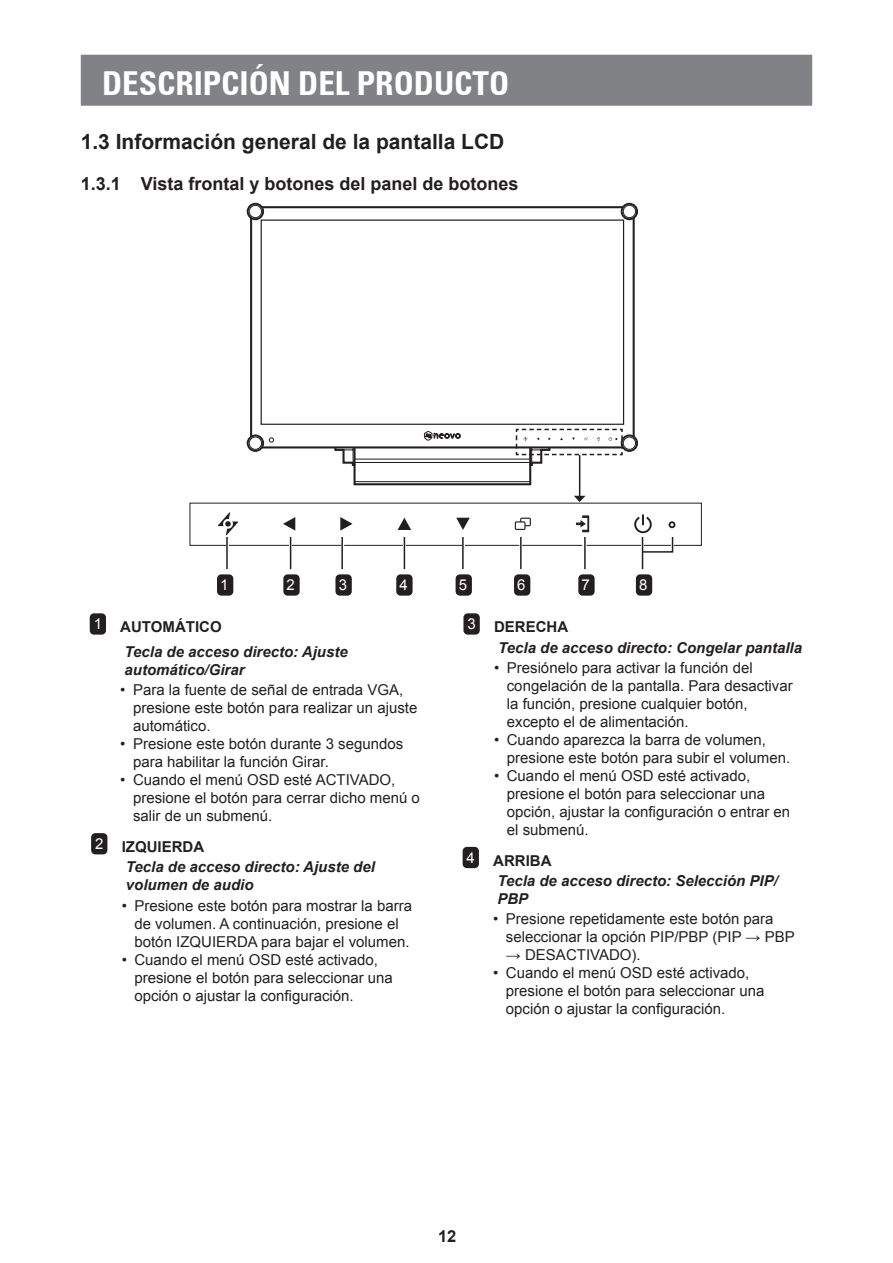
<style>
.page{position:relative;width:893px;height:1263px;background:#fff}
.page>*{position:absolute;margin:0;border:0;box-sizing:border-box;transform-origin:0 0}
.t1{font:700 condensed 33px "Univers 67";color:#fff}
.t2{font:700 21px "Arial";color:#231f20}
.t3{font:700 18px "Arial";color:#231f20}
.t4{font:700 16.5px "Arial";color:#231f20}
.t5{font:15px/18px "Arial";color:#231f20}
.t6{font:italic 700 15px/20.1px "Arial";color:#231f20}
.t7{font:15px "Arial";color:#fff}
.s1{font-style:normal}
</style>
<div class="page">
<div style="left:81px;top:55px;width:731px;height:51px;background:#808285;border:2px solid #808285"></div>
<div style="left:250px;top:206px;width:385px;height:242px;border:2px solid #231f20"></div>
<div style="left:261px;top:219px;width:363px;height:206px;border:1px solid #231f20"></div>
<svg style="left:248px;top:435px;width:15px;height:16px"></svg>
<div style="left:247px;top:434px;width:17px;height:18px;border:2px solid #231f20;border-radius:50%"></div>
<div style="left:249px;top:437px;width:13px;height:13px;border:1px solid #231f20;border-radius:50%"></div>
<div style="left:248px;top:204px;width:15px;height:15px;background:#fff;border-radius:50%"></div>
<div style="left:247px;top:203px;width:17px;height:17px;border:2px solid #231f20;border-radius:50%"></div>
<div style="left:249px;top:205px;width:13px;height:13px;border:1px solid #231f20;border-radius:50%"></div>
<svg style="left:622px;top:435px;width:15px;height:16px"></svg>
<div style="left:621px;top:434px;width:17px;height:18px;border:2px solid #231f20;border-radius:50%"></div>
<div style="left:623px;top:437px;width:13px;height:13px;border:1px solid #231f20;border-radius:50%"></div>
<div style="left:622px;top:204px;width:15px;height:15px;background:#fff;border-radius:50%"></div>
<div style="left:621px;top:203px;width:17px;height:17px;border:2px solid #231f20;border-radius:50%"></div>
<div style="left:623px;top:205px;width:13px;height:13px;border:1px solid #231f20;border-radius:50%"></div>
<svg style="left:269px;top:438px;width:5px;height:4px"></svg>
<svg style="left:577px;top:485px;width:5px;height:11px"></svg>
<hr style="left:579px;top:455px;width:1px;height:41px;background:#231f20">
<svg style="left:574px;top:496px;width:11px;height:6px"></svg>
<svg style="left:333px;top:424px;width:290px;height:61px"></svg>
<div style="left:456px;top:574px;width:16px;height:22px;background:#231f20;border-radius:4px"></div>
<div style="left:335px;top:574px;width:17px;height:22px;background:#231f20;border-radius:4px"></div>
<div style="left:514px;top:574px;width:16px;height:22px;background:#231f20;border-radius:4px"></div>
<div style="left:396px;top:574px;width:17px;height:22px;background:#231f20;border-radius:4px"></div>
<div style="left:636px;top:574px;width:16px;height:22px;background:#231f20;border-radius:4px"></div>
<div style="left:578px;top:574px;width:17px;height:22px;background:#231f20;border-radius:4px"></div>
<div style="left:217px;top:574px;width:16px;height:22px;background:#231f20;border-radius:4px"></div>
<div style="left:283px;top:574px;width:17px;height:22px;background:#231f20;border-radius:4px"></div>
<svg style="left:218px;top:512px;width:20px;height:23px"></svg>
<svg style="left:283px;top:517px;width:12px;height:14px"></svg>
<svg style="left:340px;top:517px;width:13px;height:14px"></svg>
<svg style="left:398px;top:518px;width:13px;height:12px"></svg>
<svg style="left:456px;top:518px;width:14px;height:12px"></svg>
<svg style="left:515px;top:518px;width:16px;height:12px"></svg>
<svg style="left:576px;top:515px;width:13px;height:17px"></svg>
<div style="left:669px;top:521px;width:6px;height:7px;border:2px solid #231f20;border-radius:50%"></div>
<div style="left:190px;top:503px;width:512px;height:43px;border:1px solid #231f20"></div>
<hr style="left:289px;top:540px;width:3px;height:28px;background:#fff">
<hr style="left:290px;top:537px;width:1px;height:32px;background:#231f20">
<hr style="left:226px;top:538px;width:3px;height:28px;background:#fff">
<hr style="left:226px;top:537px;width:2px;height:32px;background:#231f20">
<hr style="left:519px;top:540px;width:3px;height:28px;background:#fff">
<hr style="left:520px;top:537px;width:2px;height:32px;background:#231f20">
<hr style="left:403px;top:540px;width:3px;height:28px;background:#fff">
<hr style="left:404px;top:537px;width:1px;height:32px;background:#231f20">
<div style="left:582px;top:538px;width:5px;height:28px;background:#fff"></div>
<hr style="left:584px;top:537px;width:2px;height:32px;background:#231f20">
<hr style="left:462px;top:538px;width:3px;height:28px;background:#fff">
<hr style="left:462px;top:537px;width:2px;height:32px;background:#231f20">
<hr style="left:341px;top:538px;width:3px;height:28px;background:#fff">
<hr style="left:341px;top:537px;width:2px;height:32px;background:#231f20">
<hr style="left:642px;top:537px;width:1px;height:32px;background:#231f20">
<svg style="left:634px;top:514px;width:40px;height:39px"></svg>
<div style="left:90px;top:613px;width:16px;height:22px;background:#231f20;border-radius:4px"></div>
<div style="left:91px;top:833px;width:16px;height:21px;background:#231f20;border-radius:4px"></div>
<div style="left:463px;top:613px;width:17px;height:22px;background:#231f20;border-radius:4px"></div>
<div style="left:463px;top:847px;width:16px;height:21px;background:#231f20;border-radius:4px"></div>
<h1 class="t1" style="left:102px;top:63px;width:409px">DESCRIPCIÓN DEL PRODUCTO</h1>
<h2 class="t2" style="left:81px;top:128px;width:425px">1.3 Información general de la pantalla LCD</h2>
<p class="t3" style="left:81px;top:172px;width:439px">1.3.1 Vista frontal y botones del panel de botones</p>
<p class="t7" style="left:220px;top:575px;width:10px">1</p>
<p class="t7" style="left:287px;top:575px;width:10px">2</p>
<p class="t7" style="left:339px;top:575px;width:10px">3</p>
<p class="t7" style="left:399px;top:575px;width:10px">4</p>
<p class="t7" style="left:459px;top:575px;width:10px">5</p>
<p class="t7" style="left:517px;top:575px;width:10px">6</p>
<p class="t7" style="left:581px;top:575px;width:10px">7</p>
<p class="t7" style="left:639px;top:575px;width:10px">8</p>
<p class="t6" style="left:125px;top:616px;width:225px;line-height:24.3px;text-indent:-31px"><sup>1</sup> <span class="s1">AUTOMÁTICO<br></span>Tecla de acceso directo: Ajuste</p>
<p class="t6" style="left:125px;top:660px;width:122px">automático/Girar</p>
<p class="t5" style="left:133px;top:681px;width:286px;text-indent:-13px">• Para la fuente de señal de entrada VGA, presione este botón para realizar un ajuste automático.</p>
<p class="t5" style="left:133px;top:735px;width:272px;text-indent:-13px">• Presione este botón durante 3 segundos para habilitar la función Girar.</p>
<p class="t5" style="left:133px;top:771px;width:288px;text-indent:-13px">• Cuando el menú OSD esté ACTIVADO, presione el botón para cerrar dicho menú o salir de un submenú.</p>
<p class="t6" style="left:126px;top:837px;width:250px;text-indent:-31px"><sup>2</sup> <span class="s1">IZQUIERDA<br></span>Tecla de acceso directo: Ajuste del</p>
<p class="t6" style="left:126px;top:876px;width:129px">volumen de audio</p>
<p class="t5" style="left:134px;top:896px;width:279px;text-indent:-13px">• Presione este botón para mostrar la barra de volumen. A continuación, presione el botón IZQUIERDA para bajar el volumen.</p>
<p class="t5" style="left:134px;top:950px;width:260px;text-indent:-13px">• Cuando el menú OSD esté activado, presione el botón para seleccionar una opción o ajustar la configuración.</p>
<p class="t6" style="left:498px;top:618px;width:305px;text-indent:-31px"><sup>3</sup> <span class="s1">DERECHA<br></span>Tecla de acceso directo: Congelar pantalla</p>
<p class="t5" style="left:507px;top:659px;width:287px;text-indent:-13px">• Presiónelo para activar la función del congelación de la pantalla. Para desactivar la función, presione cualquier botón, excepto el de alimentación.</p>
<p class="t5" style="left:507px;top:731px;width:285px;text-indent:-13px">• Cuando aparezca la barra de volumen, presione este botón para subir el volumen.</p>
<p class="t5" style="left:507px;top:767px;width:285px;text-indent:-13px">• Cuando el menú OSD esté activado, presione el botón para seleccionar una opción, ajustar la configuración o entrar en el submenú.</p>
<p class="t6" style="left:497px;top:851px;width:282px;text-indent:-31px"><sup>4</sup> <span class="s1">ARRIBA<br></span>Tecla de acceso directo: Selección PIP/</p>
<p class="t6" style="left:497px;top:889px;width:32px">PBP</p>
<p class="t5" style="left:506px;top:910px;width:290px;text-indent:-13px">• Presione repetidamente este botón para seleccionar la opción PIP/PBP (PIP → PBP</p>
<p class="t5" style="left:506px;top:946px;width:136px">→ DESACTIVADO).</p>
<p class="t5" style="left:506px;top:964px;width:260px;text-indent:-13px">• Cuando el menú OSD esté activado, presione el botón para seleccionar una opción o ajustar la configuración.</p>
<p class="t4" style="left:438px;top:1225px;width:20px">12</p>
</div>
